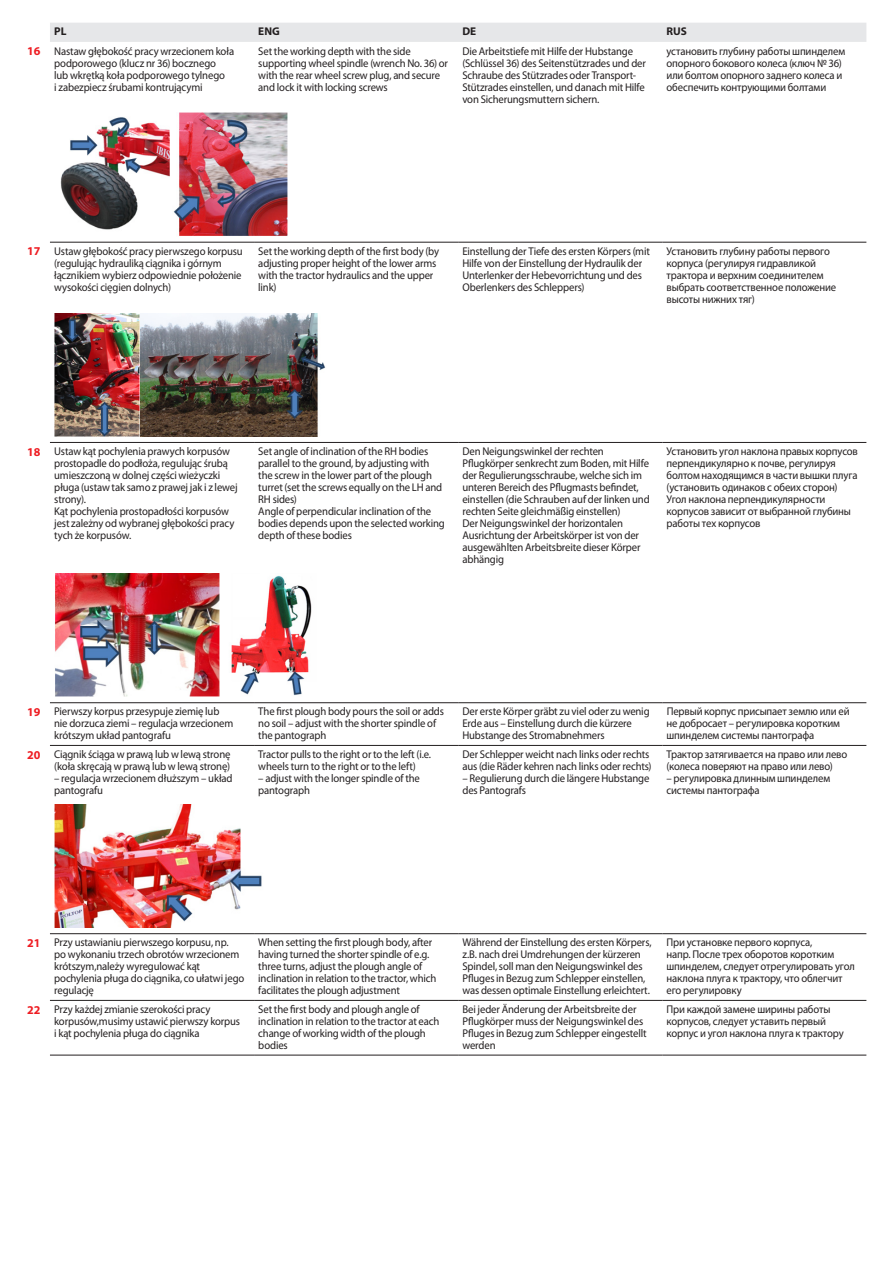
<style>
.page{position:relative;width:893px;height:1263px;background:#fff}
.page>*{position:absolute;margin:0;border:0;box-sizing:border-box;transform-origin:0 0}
.t1{font:700 12px "Myriad Pro";color:#ee1d23}
.Styl_akapitowy_1{font:11.25px/12px "Myriad Pro";letter-spacing:-.015em;color:#231f20;scale:.95 1}
.t2{font:700 11.25px "Myriad Pro";color:#231f20}
</style>
<div class="page">
<div style="left:50px;top:23px;width:816px;height:19px;background:#e6e7e9"></div>
<hr style="left:50px;top:242px;width:204px;height:1px;background:#231f20">
<hr style="left:254px;top:242px;width:204px;height:1px;background:#231f20">
<hr style="left:458px;top:242px;width:204px;height:1px;background:#231f20">
<hr style="left:662px;top:242px;width:204px;height:1px;background:#231f20">
<hr style="left:50px;top:1055px;width:204px;height:1px;background:#231f20">
<hr style="left:254px;top:1055px;width:204px;height:1px;background:#231f20">
<hr style="left:458px;top:1055px;width:204px;height:1px;background:#231f20">
<hr style="left:662px;top:1055px;width:204px;height:1px;background:#231f20">
<hr style="left:50px;top:1000px;width:204px;height:1px;background:#231f20">
<hr style="left:254px;top:1000px;width:204px;height:1px;background:#231f20">
<hr style="left:458px;top:1000px;width:204px;height:1px;background:#231f20">
<hr style="left:662px;top:1000px;width:204px;height:1px;background:#231f20">
<hr style="left:50px;top:933px;width:204px;height:1px;background:#231f20">
<hr style="left:254px;top:933px;width:204px;height:1px;background:#231f20">
<hr style="left:458px;top:933px;width:204px;height:1px;background:#231f20">
<hr style="left:662px;top:933px;width:204px;height:1px;background:#231f20">
<hr style="left:50px;top:745px;width:204px;height:1px;background:#231f20">
<hr style="left:254px;top:745px;width:204px;height:1px;background:#231f20">
<hr style="left:458px;top:745px;width:204px;height:1px;background:#231f20">
<hr style="left:662px;top:745px;width:204px;height:1px;background:#231f20">
<hr style="left:50px;top:702px;width:204px;height:1px;background:#231f20">
<hr style="left:254px;top:702px;width:204px;height:1px;background:#231f20">
<hr style="left:458px;top:702px;width:204px;height:1px;background:#231f20">
<hr style="left:662px;top:702px;width:204px;height:1px;background:#231f20">
<hr style="left:50px;top:442px;width:204px;height:1px;background:#231f20">
<hr style="left:254px;top:442px;width:204px;height:1px;background:#231f20">
<hr style="left:458px;top:442px;width:204px;height:1px;background:#231f20">
<hr style="left:662px;top:442px;width:204px;height:1px;background:#231f20">
<img style="left:60px;top:117px;width:110px;height:113px">
<img style="left:173px;top:113px;width:115px;height:123px">
<img style="left:54px;top:313px;width:85px;height:123px">
<img style="left:141px;top:313px;width:185px;height:123px">
<img style="left:55px;top:573px;width:165px;height:124px">
<img style="left:231px;top:575px;width:81px;height:121px">
<img style="left:54px;top:804px;width:208px;height:124px">
<p class="t2" style="left:54px;top:24px;width:14px">PL</p>
<p class="t2" style="left:258px;top:24px;width:23px">ENG</p>
<p class="t2" style="left:462px;top:24px;width:15px">DE</p>
<p class="t2" style="left:666px;top:24px;width:22px">RUS</p>
<p class="t1" style="left:27px;top:43px;width:15px">16</p>
<p class="Styl_akapitowy_1" style="left:54px;top:45px;width:191px">Nastaw głębokość pracy wrzecionem koła podporowego (klucz nr 36) bocznego<br>lub wkrętką koła podporowego tylnego<br>i zabezpiecz śrubami kontrującymi</p>
<p class="Styl_akapitowy_1" style="left:258px;top:45px;width:201px">Set the working depth with the side supporting wheel spindle (wrench No. 36) or with the rear wheel screw plug, and secure and lock it with locking screws</p>
<p class="Styl_akapitowy_1" style="left:462px;top:45px;width:195px">Die Arbeitstiefe mit Hilfe der Hubstange (Schlüssel 36) des Seitenstützrades und der Schraube des Stützrades oder Transport-Stützrades einstellen, und danach mit Hilfe von Sicherungsmuttern sichern.</p>
<p class="Styl_akapitowy_1" style="left:666px;top:45px;width:190px">установить глубину работы шпинделем опорного бокового колеса (ключ № 36) или болтом опорного заднего колеса и обеспечить контрующими болтами</p>
<p class="t1" style="left:27px;top:244px;width:15px">17</p>
<p class="Styl_akapitowy_1" style="left:54px;top:245px;width:200px">Ustaw głębokość pracy pierwszego korpusu (regulując hydrauliką ciągnika i górnym łącznikiem wybierz odpowiednie położenie wysokości cięgien dolnych)</p>
<p class="Styl_akapitowy_1" style="left:258px;top:245px;width:192px">Set the working depth of the first body (by adjusting proper height of the lower arms with the tractor hydraulics and the upper link)</p>
<p class="Styl_akapitowy_1" style="left:462px;top:245px;width:199px">Einstellung der Tiefe des ersten Körpers (mit Hilfe von der Einstellung der Hydraulik der Unterlenker der Hebevorrichtung und des Oberlenkers des Schleppers)</p>
<p class="Styl_akapitowy_1" style="left:666px;top:245px;width:180px">Установить глубину работы первого корпуса (регулируя гидравликой трактора и верхним соединителем выбрать соответственное положение высоты нижних тяг)</p>
<p class="t1" style="left:27px;top:444px;width:15px">18</p>
<p class="Styl_akapitowy_1" style="left:54px;top:445px;width:195px">Ustaw kąt pochylenia prawych korpusów prostopadle do podłoża, regulując śrubą umieszczoną w dolnej części wieżyczki pługa (ustaw tak samo z prawej jak i z lewej strony).</p>
<p class="Styl_akapitowy_1" style="left:54px;top:505px;width:191px">Kąt pochylenia prostopadłości korpusów jest zależny od wybranej głębokości pracy tych że korpusów.</p>
<p class="Styl_akapitowy_1" style="left:258px;top:445px;width:195px">Set angle of inclination of the RH bodies parallel to the ground, by adjusting with the screw in the lower part of the plough turret (set the screws equally on the LH and RH sides)</p>
<p class="Styl_akapitowy_1" style="left:258px;top:505px;width:198px">Angle of perpendicular inclination of the bodies depends upon the selected working depth of these bodies</p>
<p class="Styl_akapitowy_1" style="left:462px;top:445px;width:199px">Den Neigungswinkel der rechten Pflugkörper senkrecht zum Boden, mit Hilfe der Regulierungsschraube, welche sich im unteren Bereich des Pflugmasts befindet, einstellen (die Schrauben auf der linken und rechten Seite gleichmäßig einstellen)</p>
<p class="Styl_akapitowy_1" style="left:462px;top:517px;width:189px">Der Neigungswinkel der horizontalen Ausrichtung der Arbeitskörper ist von der ausgewählten Arbeitsbreite dieser Körper abhängig</p>
<p class="Styl_akapitowy_1" style="left:666px;top:445px;width:203px">Установить угол наклона правых корпусов перпендикулярно к почве, регулируя болтом находящимся в части вышки плуга (установить одинаков с обеих сторон)</p>
<p class="Styl_akapitowy_1" style="left:666px;top:493px;width:196px">Угол наклона перпендикулярности корпусов зависит от выбранной глубины работы тех корпусов</p>
<p class="t1" style="left:27px;top:704px;width:15px">19</p>
<p class="Styl_akapitowy_1" style="left:54px;top:705px;width:190px">Pierwszy korpus przesypuje ziemię lub nie dorzuca ziemi – regulacja wrzecionem krótszym układ pantografu</p>
<p class="Styl_akapitowy_1" style="left:258px;top:705px;width:197px">The first plough body pours the soil or adds no soil – adjust with the shorter spindle of the pantograph</p>
<p class="Styl_akapitowy_1" style="left:462px;top:705px;width:199px">Der erste Körper gräbt zu viel oder zu wenig<br>Erde aus – Einstellung durch die kürzere<br>Hubstange des Stromabnehmers</p>
<p class="Styl_akapitowy_1" style="left:666px;top:705px;width:194px">Первый корпус присыпает землю или ей не добросает – регулировка коротким шпинделем системы пантографа</p>
<p class="t1" style="left:27px;top:747px;width:15px">20</p>
<p class="Styl_akapitowy_1" style="left:54px;top:748px;width:187px">Ciągnik ściąga w prawą lub w lewą stronę (koła skręcają w prawą lub w lewą stronę)</p>
<p class="Styl_akapitowy_1" style="left:54px;top:772px;width:189px">– regulacja wrzecionem dłuższym – układ pantografu</p>
<p class="Styl_akapitowy_1" style="left:258px;top:748px;width:183px">Tractor pulls to the right or to the left (i.e. wheels turn to the right or to the left)</p>
<p class="Styl_akapitowy_1" style="left:258px;top:772px;width:172px">– adjust with the longer spindle of the pantograph</p>
<p class="Styl_akapitowy_1" style="left:462px;top:748px;width:201px">Der Schlepper weicht nach links oder rechts aus (die Räder kehren nach links oder rechts)</p>
<p class="Styl_akapitowy_1" style="left:462px;top:772px;width:198px">– Regulierung durch die längere Hubstange des Pantografs</p>
<p class="Styl_akapitowy_1" style="left:666px;top:748px;width:192px">Трактор затягивается на право или лево (колеса поверяют на право или лево)</p>
<p class="Styl_akapitowy_1" style="left:666px;top:772px;width:174px">– регулировка длинным шпинделем системы пантографа</p>
<p class="t1" style="left:27px;top:935px;width:15px">21</p>
<p class="Styl_akapitowy_1" style="left:54px;top:936px;width:202px">Przy ustawianiu pierwszego korpusu, np.<br>po wykonaniu trzech obrotów wrzecionem krótszym,należy wyregulować kąt pochylenia pługa do ciągnika, co ułatwi jego regulację</p>
<p class="Styl_akapitowy_1" style="left:258px;top:936px;width:189px">When setting the first plough body, after having turned the shorter spindle of e.g. three turns, adjust the plough angle of inclination in relation to the tractor, which facilitates the plough adjustment</p>
<p class="Styl_akapitowy_1" style="left:462px;top:936px;width:201px">Während der Einstellung des ersten Körpers, z.B. nach drei Umdrehungen der kürzeren Spindel, soll man den Neigungswinkel des Pfluges in Bezug zum Schlepper einstellen, was dessen optimale Einstellung erleichtert.</p>
<p class="Styl_akapitowy_1" style="left:666px;top:936px;width:200px">При установке первого корпуса,<br>напр. После трех оборотов коротким шпинделем, следует отрегулировать угол наклона плуга к трактору, что облегчит его регулировку</p>
<p class="t1" style="left:27px;top:1002px;width:15px">22</p>
<p class="Styl_akapitowy_1" style="left:54px;top:1003px;width:197px">Przy każdej zmianie szerokości pracy korpusów,musimy ustawić pierwszy korpus i kąt pochylenia pługa do ciągnika</p>
<p class="Styl_akapitowy_1" style="left:258px;top:1003px;width:192px">Set the first body and plough angle of inclination in relation to the tractor at each change of working width of the plough bodies</p>
<p class="Styl_akapitowy_1" style="left:462px;top:1003px;width:195px">Bei jeder Änderung der Arbeitsbreite der Pflugkörper muss der Neigungswinkel des Pfluges in Bezug zum Schlepper eingestellt werden</p>
<p class="Styl_akapitowy_1" style="left:666px;top:1003px;width:188px">При каждой замене ширины работы корпусов, следует уставить первый корпус и угол наклона плуга к трактору</p>
</div>
